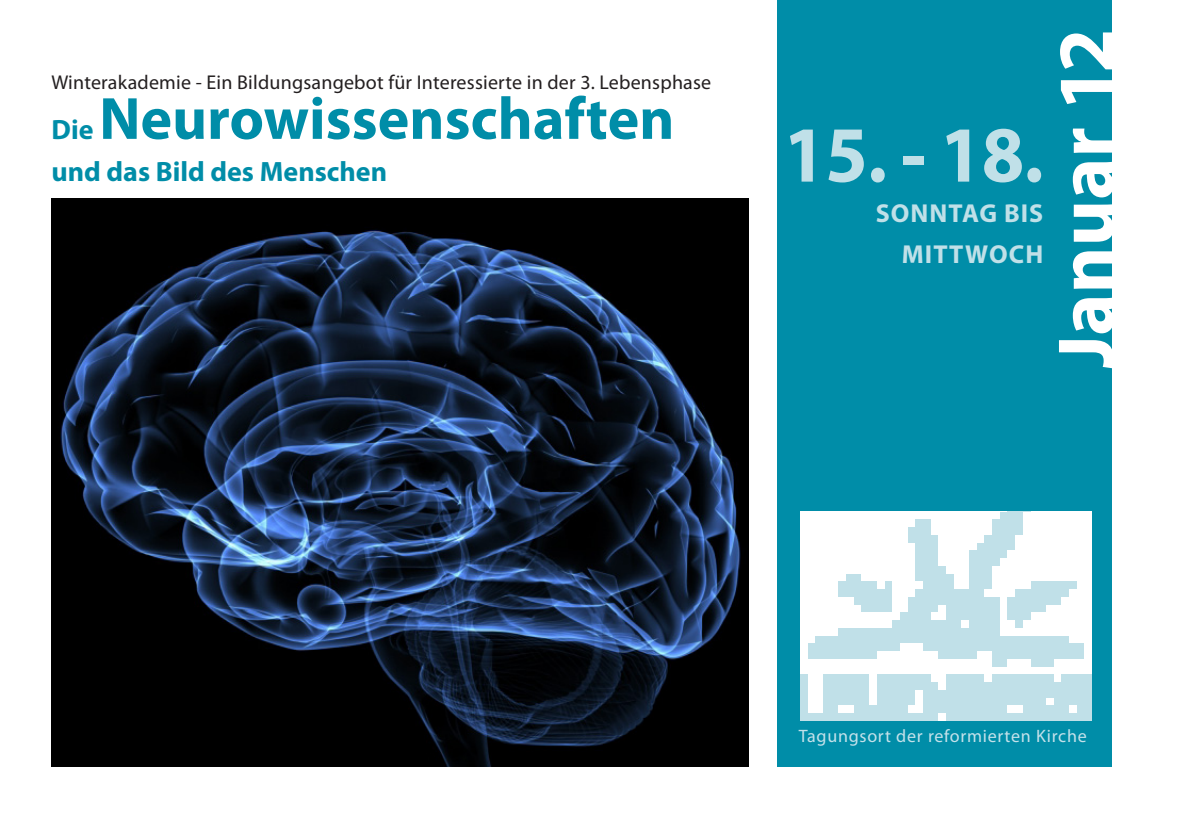
<style>
.page{position:relative;width:1191px;height:840px;background:#fff}
.page>*{position:absolute;margin:0;border:0;box-sizing:border-box;transform-origin:0 0}
._22_Monat{font:700 80px "Myriad Pro";color:#fff}
._17_Datum{font:700 80px "Myriad Pro";color:#c0e0e8;scale:.96 1}
._20_Spitzmarke{font:700 60px "Myriad Pro";color:#008da8}
._20_Spitzmarke-2{font:700 28px "Myriad Pro";color:#008da8}
._18_Datum_Tage{font:700 26px "Myriad Pro";letter-spacing:.04em;color:#c0e0e8}
._20_Spitzmarke-3{font:20px "Myriad Pro";letter-spacing:.01em;color:#231f20}
._14_Grundtext_9_12{font:18px "Myriad Pro";letter-spacing:.04em;color:#c4e1ea}
.s1{font-size:28px}
</style>
<div class="page">
<div style="left:777px;top:0;width:334px;height:765px;background:#008da8"></div>
<img style="left:801px;top:511px;width:290px;height:209px">
<img style="left:51px;top:198px;width:697px;height:567px">
<p class="_20_Spitzmarke-3" style="left:51px;top:70px;width:661px">Winterakademie - Ein Bildungsangebot für Interessierte in der 3. Lebensphase</p>
<p class="_20_Spitzmarke" style="left:51px;top:79px;width:624px"><span class="s1">Die</span> Neurowissenschaften</p>
<p class="_20_Spitzmarke-2" style="left:51px;top:153px;width:337px">und das Bild des Menschen</p>
<p class="_17_Datum" style="left:783px;top:102px;width:272px">15. - 18.</p>
<p class="_18_Datum_Tage" style="left:876px;top:196px;width:169px">SONNTAG BIS</p>
<p class="_18_Datum_Tage" style="left:902px;top:237px;width:143px">MITTWOCH</p>
<p class="_22_Monat" style="left:1033px;top:368px;width:341px;rotate:-90deg">Januar 12</p>
<p class="_14_Grundtext_9_12" style="left:798px;top:724px;width:289px">Tagungsort der reformierten Kirche</p>
</div>
